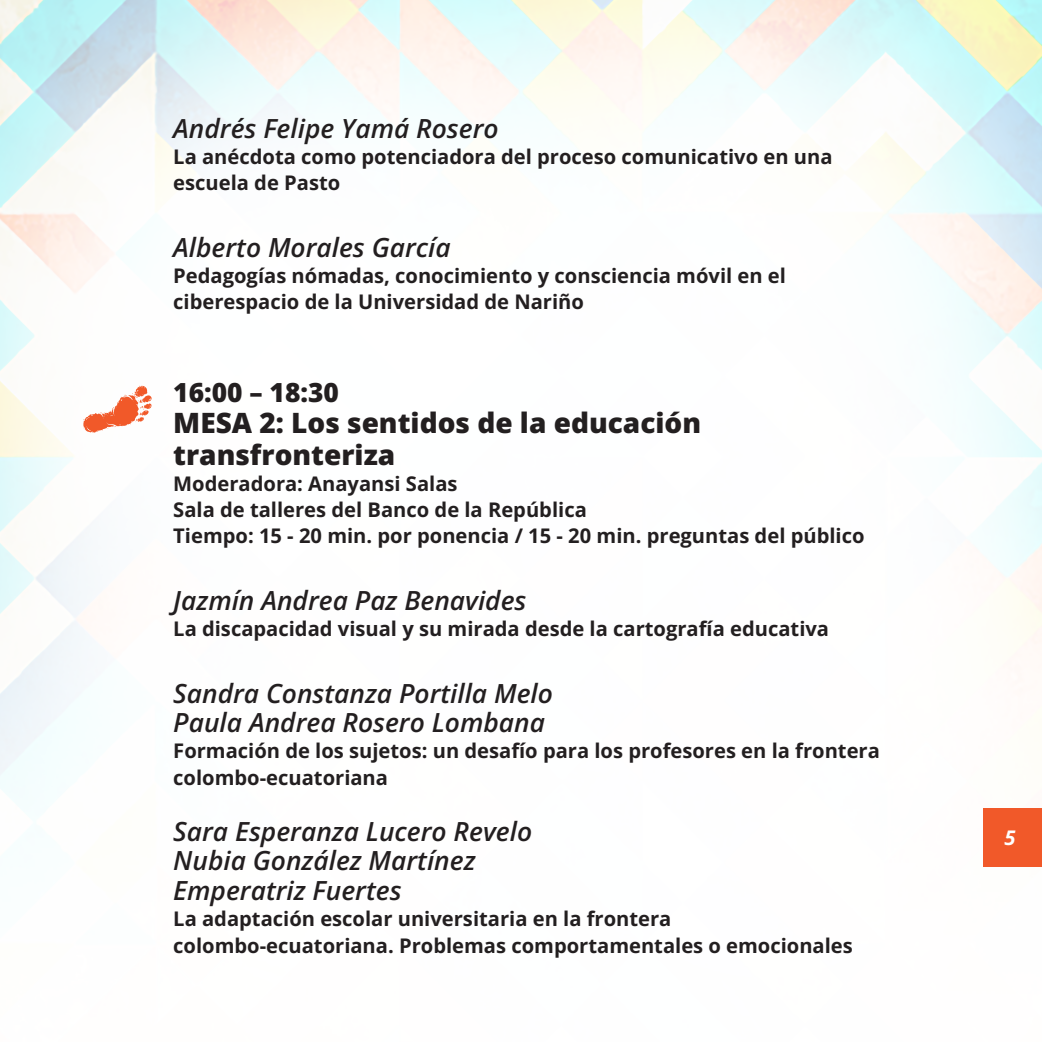
<style>
.page{position:relative;width:1042px;height:1042px;background:#fff}
.page>*{position:absolute;margin:0;border:0;box-sizing:border-box;transform-origin:0 0}
.t1{font:800 28px/31.5px "Open Sans";color:#231f20}
.t2{font:italic 600 26.43px/29.8px "Open Sans";color:#231f20}
.t3{font:800 26.43px "Open Sans";color:#231f20}
.t4{font:700 20.12px/26.2px "Open Sans";color:#231f20}
.t5{font:italic 700 20.12px "Open Sans";color:#fff}
</style>
<div class="page">
<img style="left:0;top:0;width:1042px;height:867px">
<svg style="left:83px;top:386px;width:69px;height:47px"></svg>
<div style="left:983px;top:808px;width:58px;height:59px;background:#f15929"></div>
<h2 class="t2" style="left:173px;top:112px;width:327px">Andrés Felipe Yamá Rosero</h2>
<p class="t4" style="left:173px;top:143px;width:661px">La anécdota como potenciadora del proceso comunicativo en una escuela de Pasto</p>
<h2 class="t2" style="left:173px;top:231px;width:279px">Alberto Morales García</h2>
<p class="t4" style="left:173px;top:262px;width:614px">Pedagogías nómadas, conocimiento y consciencia móvil en el ciberespacio de la Universidad de Nariño</p>
<h2 class="t3" style="left:173px;top:374px;width:167px">16:00 – 18:30</h2>
<h1 class="t1" style="left:173px;top:406px;width:529px">MESA 2: Los sentidos de la educación transfronteriza</h1>
<p class="t4" style="left:173px;top:470px;width:693px">Moderadora: Anayansi Salas<br>Sala de talleres del Banco de la República<br>Tiempo: 15 - 20 min. por ponencia / 15 - 20 min. preguntas del público</p>
<h2 class="t2" style="left:173px;top:584px;width:355px">Jazmín Andrea Paz Benavides</h2>
<p class="t4" style="left:173px;top:615px;width:657px">La discapacidad visual y su mirada desde la cartografía educativa</p>
<h2 class="t2" style="left:173px;top:677px;width:381px">Sandra Constanza Portilla Melo<br>Paula Andrea Rosero Lombana</h2>
<p class="t4" style="left:173px;top:737px;width:708px">Formación de los sujetos: un desafío para los profesores en la frontera colombo-ecuatoriana</p>
<h2 class="t2" style="left:173px;top:815px;width:360px">Sara Esperanza Lucero Revelo<br>Nubia González Martínez<br>Emperatriz Fuertes</h2>
<p class="t4" style="left:173px;top:905px;width:681px">La adaptación escolar universitaria en la frontera colombo-ecuatoriana. Problemas comportamentales o emocionales</p>
<p class="t5" style="left:1004px;top:823px;width:13px">5</p>
</div>
